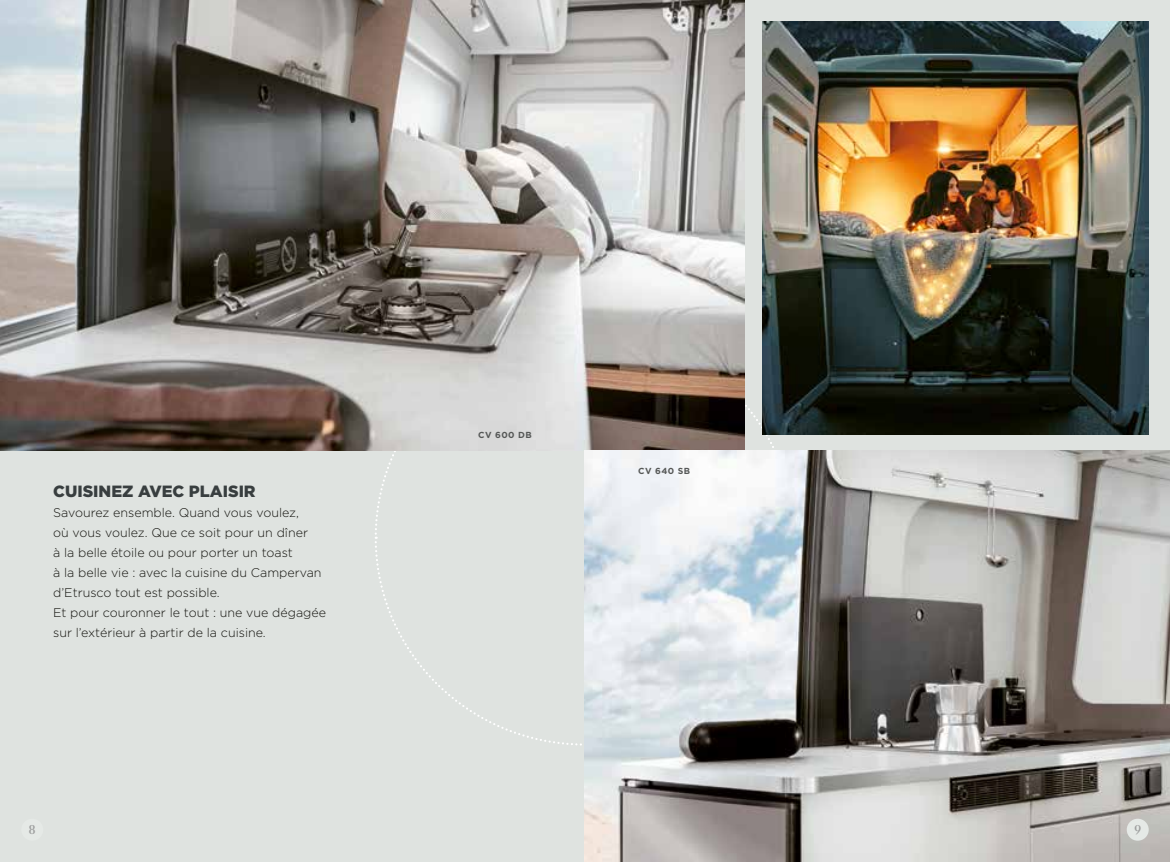
<style>
.page{position:relative;width:1170px;height:862px;background:#fff}
.page>*{position:absolute;margin:0;border:0;box-sizing:border-box;transform-origin:0 0}
.t1{font:900 16.25px "Gotham";color:#383e3f}
.t2{font:13.75px "Corporate A Demi";color:#9d9e9e}
.t3{font:300 12.5px/20px "Gotham";color:#12120d}
.t4{font:700 8.75px "Gotham";letter-spacing:.05em;color:#555756}
</style>
<div class="page">
<div style="left:0;top:0;width:1169px;height:861px;background:#dfe3e0"></div>
<svg style="left:744px;top:328px;width:52px;height:122px"></svg>
<svg style="left:373px;top:450px;width:134px;height:85px"></svg>
<svg style="left:375px;top:539px;width:210px;height:207px"></svg>
<img style="left:0;top:0;width:744px;height:450px">
<img style="left:585px;top:450px;width:584px;height:411px">
<img style="left:762px;top:21px;width:386px;height:413px">
<div style="left:21px;top:818px;width:22px;height:22px;background:#e5e9e6;border-radius:50%"></div>
<div style="left:1126px;top:818px;width:22px;height:22px;background:#e5e9e6;border-radius:50%"></div>
<h1 class="t1" style="left:53px;top:480px;width:204px">CUISINEZ AVEC PLAISIR</h1>
<p class="t3" style="left:53px;top:502px;width:274px">Savourez ensemble. Quand vous voulez,<br>où vous voulez. Que ce soit pour un dîner<br>à la belle étoile ou pour porter un toast<br>à la belle vie : avec la cuisine du Campervan d’Etrusco tout est possible.<br>Et pour couronner le tout : une vue dégagée sur l’extérieur à partir de la cuisine.</p>
<p class="t4" style="left:478px;top:429px;width:55px">CV 600 DB</p>
<p class="t4" style="left:638px;top:465px;width:53px">CV 640 SB</p>
<p class="t2" style="left:29px;top:821px;width:9px">8</p>
<p class="t2" style="left:1133px;top:821px;width:9px">9</p>
</div>
